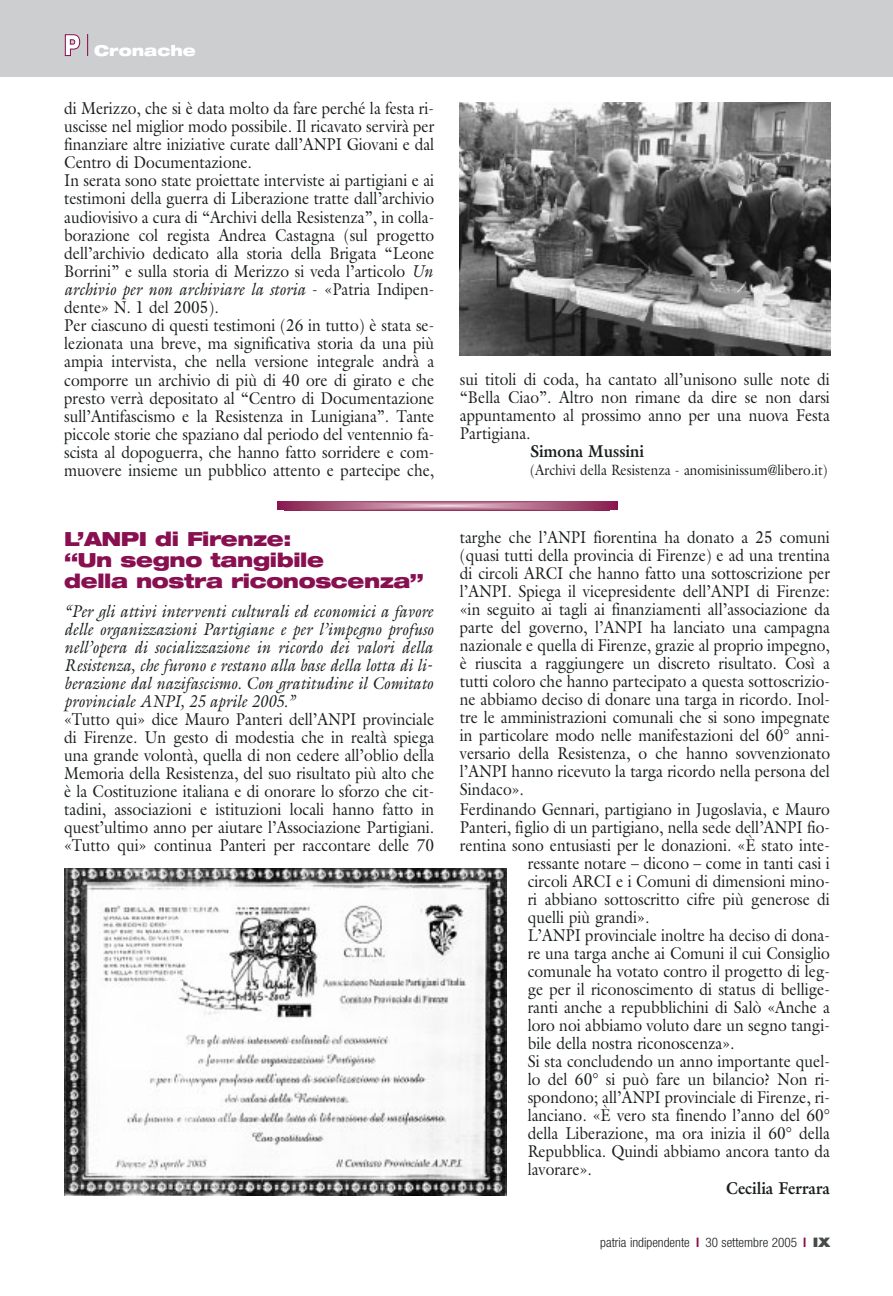
<style>
.page{position:relative;width:893px;height:1296px;background:#fff}
.page>*{position:absolute;margin:0;border:0;box-sizing:border-box;transform-origin:0 0}
.t1{font:900 expanded 19.5px/21px "Helvetica Neue";letter-spacing:-.02em;color:#880f50}
.t2{font:17.25px/18.1px "Galliard";color:#1c1f20;text-align:justify;scale:.9 1}
.t3{font:italic 17.25px/18px "Galliard";color:#1c1f20;text-align:justify;scale:.9 1}
.t4{font:700 17.25px "Galliard";color:#1c1f20;scale:.9 1}
.t5{font:15px "Galliard";color:#1c1f20;scale:.9 1}
.t6{font:900 expanded 15px "Helvetica Neue";color:#fff}
.t7{font:300 condensed 13.2px "Helvetica Neue";color:#1c1f20}
.s1{font-style:italic}
.s2{font-weight:700;color:#880f50}
.s3{font-weight:900;font-stretch:expanded;color:#47494a}
</style>
<div class="page">
<div style="left:0;top:0;width:892px;height:77px;background:#cdced0"></div>
<svg style="left:64px;top:34px;width:24px;height:23px"></svg>
<img style="left:64px;top:868px;width:442px;height:328px">
<img style="left:460px;top:102px;width:370px;height:254px">
<div style="left:322px;top:502px;width:250px;height:8px;background:#9f4b6e"></div>
<div style="left:326px;top:502px;width:242px;height:8px;background:#a04f71"></div>
<div style="left:330px;top:502px;width:233px;height:8px;background:#a25374"></div>
<div style="left:333px;top:502px;width:228px;height:8px;background:#a65677"></div>
<div style="left:337px;top:502px;width:220px;height:8px;background:#a75a7a"></div>
<div style="left:342px;top:502px;width:210px;height:7px;background:#aa5f7e"></div>
<div style="left:343px;top:502px;width:208px;height:7px;background:#b46c8a"></div>
<div style="left:344px;top:503px;width:206px;height:6px;background:#ab607f"></div>
<div style="left:349px;top:503px;width:196px;height:6px;background:#af6583"></div>
<div style="left:353px;top:503px;width:187px;height:6px;background:#b26987"></div>
<div style="left:358px;top:503px;width:178px;height:6px;background:#b66d8b"></div>
<div style="left:361px;top:503px;width:171px;height:6px;background:#b8718e"></div>
<div style="left:365px;top:503px;width:164px;height:6px;background:#b97591"></div>
<div style="left:369px;top:503px;width:156px;height:6px;background:#bd7995"></div>
<div style="left:372px;top:503px;width:150px;height:5px;background:#bd7d97"></div>
<div style="left:373px;top:503px;width:148px;height:5px;background:#c88da6"></div>
<hr style="left:373px;top:504px;width:147px;height:4px;background:#bf7f9a">
<hr style="left:378px;top:504px;width:138px;height:4px;background:#c2839d">
<hr style="left:382px;top:504px;width:130px;height:4px;background:#c487a0">
<hr style="left:384px;top:504px;width:125px;height:4px;background:#c58ba3">
<hr style="left:387px;top:504px;width:119px;height:4px;background:#c78fa7">
<hr style="left:391px;top:504px;width:112px;height:4px;background:#cb92aa">
<hr style="left:394px;top:504px;width:106px;height:4px;background:#cd96ad">
<hr style="left:398px;top:504px;width:98px;height:4px;background:#ce9ab0">
<svg style="left:401px;top:504px;width:92px;height:4px"></svg>
<hr style="left:405px;top:505px;width:84px;height:2px;background:#d2a3b8">
<hr style="left:408px;top:505px;width:78px;height:2px;background:#d4a7bb">
<hr style="left:411px;top:505px;width:72px;height:2px;background:#d8aabf">
<hr style="left:414px;top:505px;width:66px;height:2px;background:#dcafc2">
<hr style="left:417px;top:505px;width:60px;height:2px;background:#deb4c5">
<hr style="left:422px;top:505px;width:50px;height:2px;background:#deb9c9">
<hr style="left:424px;top:505px;width:46px;height:2px;background:#e2bdcd">
<hr style="left:428px;top:505px;width:38px;height:2px;background:#e3c2d1">
<hr style="left:431px;top:505px;width:32px;height:2px;background:#e5c6d4">
<p class="t6" style="left:94px;top:45px;width:103px">Cronache</p>
<p class="t2" style="left:64px;top:101px;width:413px;text-align:left">di Merizzo, che si è data molto da fare perché la festa ri&shy;uscisse nel miglior modo possibile. Il ricavato servirà per finanziare altre iniziative curate dall’ANPI Giovani e dal Centro di Documentazione.<br>In serata sono state proiettate interviste ai partigiani e ai testimoni della guerra di Liberazione tratte dall’archivio audiovisivo a cura di “Archivi della Resistenza”, in colla&shy;borazione col regista Andrea Castagna (sul progetto dell’archivio dedicato alla storia della Brigata “Leone Borrini” e sulla storia di Merizzo si veda l’articolo <span class="s1">Un archivio per non archiviare la storia</span> - «Patria Indipen&shy;dente» N. 1 del 2005).<br>Per ciascuno di questi testimoni (26 in tutto) è stata se&shy;lezionata una breve, ma significativa storia da una più ampia intervista, che nella versione integrale andrà a comporre un archivio di più di 40 ore di girato e che presto verrà depositato al “Centro di Documentazione sull’Antifascismo e la Resistenza in Lunigiana”. Tante piccole storie che spaziano dal periodo del ventennio fa&shy;scista al dopoguerra, che hanno fatto sorridere e com&shy;muovere insieme un pubblico attento e partecipe che,</p>
<p class="t1" style="left:64px;top:530px;width:361px">L’ANPI di Firenze:<br>“Un segno tangibile<br>della nostra riconoscenza”</p>
<p class="t3" style="left:64px;top:603px;width:411px">“Per gli attivi interventi culturali ed economici a favore delle organizzazioni Partigiane e per l’impegno profuso nell’opera di socializzazione in ricordo dei valori della Resistenza, che furono e restano alla base della lotta di li&shy;berazione dal nazifascismo. Con gratitudine il Comitato provinciale ANPI, 25 aprile 2005.”</p>
<p class="t2" style="left:64px;top:711px;width:413px">«Tutto qui» dice Mauro Panteri dell’ANPI provinciale di Firenze. Un gesto di modestia che in realtà spiega una grande volontà, quella di non cedere all’oblio della Memoria della Resistenza, del suo risultato più alto che è la Costituzione italiana e di onorare lo sforzo che cit&shy;tadini, associazioni e istituzioni locali hanno fatto in quest’ultimo anno per aiutare l’Associazione Partigiani. «Tutto qui» continua Panteri per raccontare delle 70</p>
<p class="t2" style="left:460px;top:372px;width:413px">sui titoli di coda, ha cantato all’unisono sulle note di “Bella Ciao”. Altro non rimane da dire se non darsi appuntamento al prossimo anno per una nuova Festa Partigiana.</p>
<p class="t4" style="left:530px;top:445px;width:128px">Simona Mussini</p>
<p class="t5" style="left:530px;top:464px;width:332px">(Archivi della Resistenza - anomisinissum@libero.it)</p>
<p class="t2" style="left:460px;top:530px;width:413px">targhe che l’ANPI fiorentina ha donato a 25 comuni</p>
<p class="t2" style="left:460px;top:548px;width:412px">(quasi tutti della provincia di Firenze) e ad una trentina</p>
<p class="t2" style="left:460px;top:566px;width:412px">di circoli ARCI che hanno fatto una sottoscrizione per</p>
<p class="t2" style="left:460px;top:584px;width:412px">l’ANPI. Spiega il vicepresidente dell’ANPI di Firenze:</p>
<p class="t2" style="left:460px;top:602px;width:412px">«in seguito ai tagli ai finanziamenti all’associazione da</p>
<p class="t2" style="left:460px;top:620px;width:412px">parte del governo, l’ANPI ha lanciato una campagna</p>
<p class="t2" style="left:460px;top:638px;width:413px">nazionale e quella di Firenze, grazie al proprio impegno,</p>
<p class="t2" style="left:460px;top:656px;width:412px">è riuscita a raggiungere un discreto risultato. Così a</p>
<p class="t2" style="left:460px;top:674px;width:413px">tutti coloro che hanno partecipato a questa sottoscrizio-</p>
<p class="t2" style="left:460px;top:692px;width:413px">ne abbiamo deciso di donare una targa in ricordo. Inol-</p>
<p class="t2" style="left:460px;top:710px;width:413px">tre le amministrazioni comunali che si sono impegnate</p>
<p class="t2" style="left:460px;top:728px;width:413px">in particolare modo nelle manifestazioni del 60° anni-</p>
<p class="t2" style="left:460px;top:746px;width:413px">versario della Resistenza, o che hanno sovvenzionato</p>
<p class="t2" style="left:460px;top:764px;width:413px">l’ANPI hanno ricevuto la targa ricordo nella persona del</p>
<p class="t2" style="left:460px;top:782px;width:73px">Sindaco».</p>
<p class="t2" style="left:460px;top:801px;width:413px">Ferdinando Gennari, partigiano in Jugoslavia, e Mauro</p>
<p class="t2" style="left:460px;top:819px;width:413px">Panteri, figlio di un partigiano, nella sede dell’ANPI fio-</p>
<p class="t2" style="left:460px;top:837px;width:412px">rentina sono entusiasti per le donazioni. «È stato inte-</p>
<p class="t2" style="left:527px;top:855px;width:337px">ressante notare – dicono – come in tanti casi i</p>
<p class="t2" style="left:527px;top:873px;width:337px">circoli ARCI e i Comuni di dimensioni mino-</p>
<p class="t2" style="left:527px;top:891px;width:337px">ri abbiano sottoscritto cifre più generose di</p>
<p class="t2" style="left:527px;top:909px;width:137px">quelli più grandi».</p>
<p class="t2" style="left:527px;top:927px;width:337px">L’ANPI provinciale inoltre ha deciso di dona-</p>
<p class="t2" style="left:527px;top:945px;width:337px">re una targa anche ai Comuni il cui Consiglio</p>
<p class="t2" style="left:527px;top:963px;width:337px">comunale ha votato contro il progetto di leg-</p>
<p class="t2" style="left:527px;top:981px;width:337px">ge per il riconoscimento di status di bellige-</p>
<p class="t2" style="left:527px;top:999px;width:337px">ranti anche a repubblichini di Salò «Anche a</p>
<p class="t2" style="left:527px;top:1017px;width:337px">loro noi abbiamo voluto dare un segno tangi-</p>
<p class="t2" style="left:527px;top:1035px;width:231px">bile della nostra riconoscenza».</p>
<p class="t2" style="left:527px;top:1053px;width:337px">Si sta concludendo un anno importante quel-</p>
<p class="t2" style="left:527px;top:1071px;width:337px">lo del 60° si può fare un bilancio? Non ri-</p>
<p class="t2" style="left:527px;top:1089px;width:337px">spondono; all’ANPI provinciale di Firenze, ri-</p>
<p class="t2" style="left:527px;top:1107px;width:337px">lanciano. «È vero sta finendo l’anno del 60°</p>
<p class="t2" style="left:527px;top:1125px;width:337px">della Liberazione, ma ora inizia il 60° della</p>
<p class="t2" style="left:527px;top:1143px;width:337px">Repubblica. Quindi abbiamo ancora tanto da</p>
<p class="t2" style="left:527px;top:1161px;width:73px">lavorare».</p>
<p class="t4" style="left:726px;top:1182px;width:117px">Cecilia Ferrara</p>
<p class="t7" style="left:600px;top:1238px;width:231px">patria indipendente <span class="s2">l</span> 30 settembre 2005 <span class="s2">l</span> <span class="s3">IX</span></p>
</div>
